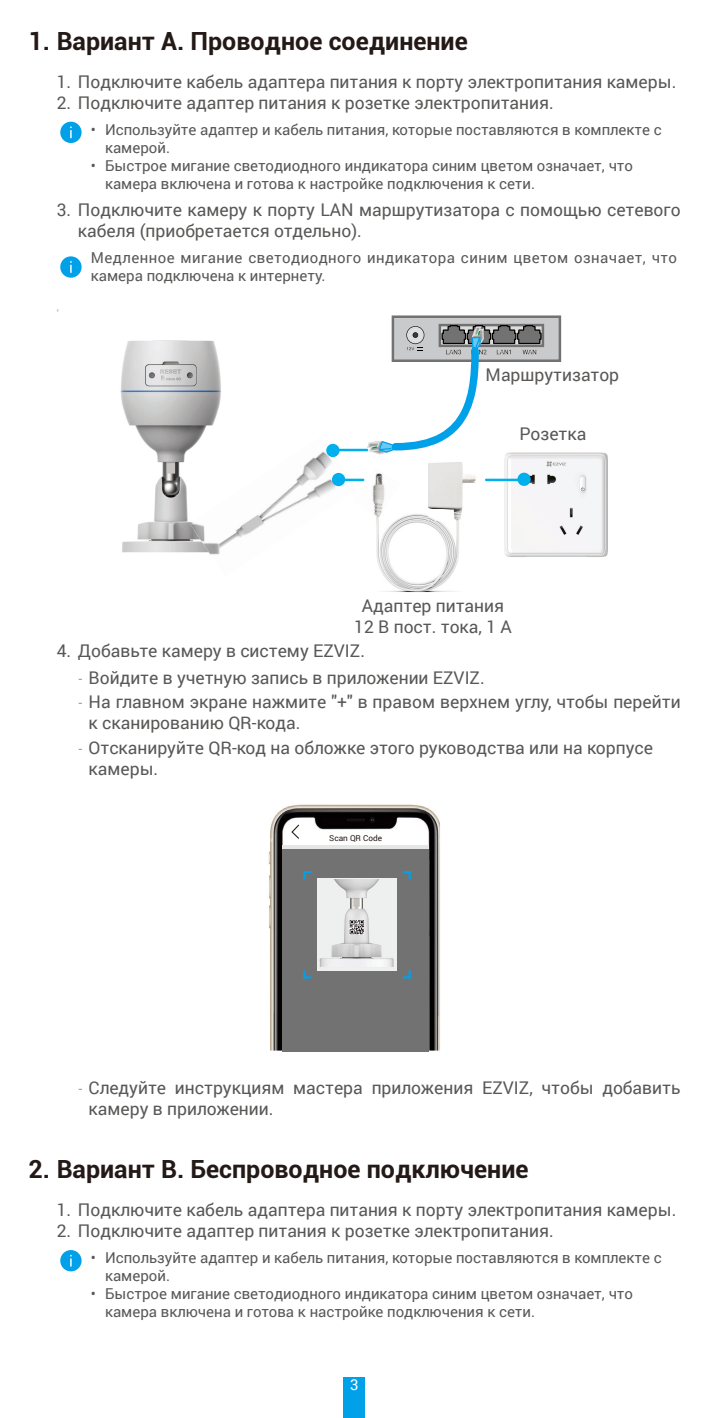
<style>
.page{position:relative;width:709px;height:1418px;background:#fff}
.page>*{position:absolute;margin:0;border:0;box-sizing:border-box;transform-origin:0 0}
.t1{font:700 25px "Roboto";color:#231916}
.t2{font:17.5px/21px "Roboto";color:#595857}
.t3{font:15px/18px "Roboto";color:#595857}
.t4{font:15px/18px "Roboto";letter-spacing:.03em;color:#595857}
.t5{font:15px "Roboto";color:#fff}
.t6{font:8.25px "Roboto";color:#231916}
.s1{font-family:"DIN Cond";font-weight:300}
</style>
<div class="page">
<div style="left:344px;top:1376px;width:21px;height:41px;background:#00a1e9"></div>
<div style="left:60px;top:122px;width:22px;height:21px;background:#00a1e9;border-radius:50%"></div>
<svg style="left:70px;top:127px;width:2px;height:11px"></svg>
<div style="left:60px;top:256px;width:22px;height:22px;background:#00a1e9;border-radius:50%"></div>
<svg style="left:70px;top:261px;width:2px;height:12px"></svg>
<img style="left:376px;top:514px;width:83px;height:78px">
<img style="left:357px;top:473px;width:44px;height:43px">
<svg style="left:375px;top:509px;width:9px;height:9px"></svg>
<img style="left:428px;top:462px;width:48px;height:53px">
<img style="left:428px;top:509px;width:33px;height:11px">
<img style="left:501px;top:452px;width:107px;height:105px">
<img style="left:237px;top:443px;width:120px;height:95px">
<div style="left:517px;top:472px;width:13px;height:14px;background:#00afec;border-radius:50%"></div>
<hr style="left:331px;top:449px;width:37px;height:2px;background:#00afec">
<div style="left:332px;top:473px;width:13px;height:13px;background:#00afec;border-radius:50%"></div>
<div style="left:326px;top:444px;width:13px;height:13px;background:#00afec;border-radius:50%"></div>
<svg style="left:367px;top:315px;width:194px;height:139px"></svg>
<hr style="left:340px;top:478px;width:24px;height:3px;background:#00afec">
<hr style="left:485px;top:478px;width:35px;height:3px;background:#00afec">
<img style="left:120px;top:340px;width:102px;height:213px">
<img style="left:190px;top:492px;width:47px;height:63px">
<img style="left:268px;top:804px;width:172px;height:246px">
<div style="left:283px;top:849px;width:146px;height:202px;background:#727272"></div>
<hr style="left:283px;top:845px;width:146px;height:4px;background:#e6e6e7">
<svg style="left:291px;top:824px;width:8px;height:14px"></svg>
<div style="left:317px;top:878px;width:80px;height:93px;background:#efeff0"></div>
<svg style="left:303px;top:871px;width:8px;height:8px"></svg>
<svg style="left:403px;top:871px;width:8px;height:8px"></svg>
<svg style="left:303px;top:970px;width:8px;height:8px"></svg>
<svg style="left:403px;top:970px;width:8px;height:8px"></svg>
<img style="left:319px;top:879px;width:75px;height:88px">
<img style="left:349px;top:920px;width:15px;height:14px">
<div style="left:60px;top:1249px;width:22px;height:22px;background:#00a1e9;border-radius:50%"></div>
<svg style="left:70px;top:1254px;width:2px;height:12px"></svg>
<h1 class="t1" style="left:28px;top:23px;width:441px">1. Вариант А. Проводное соединение</h1>
<p class="t2" style="left:57px;top:70px;width:621px">1. Подключите кабель адаптера питания к порту электропитания камеры.</p>
<p class="t2" style="left:57px;top:91px;width:498px">2. Подключите адаптер питания к розетке электропитания.</p>
<p class="t3" style="left:105px;top:120px;width:558px;text-indent:-14px">• Используйте адаптер и кабель питания, которые поставляются в комплекте с камерой.</p>
<p class="t3" style="left:105px;top:156px;width:529px;text-indent:-14px">• Быстрое мигание светодиодного индикатора синим цветом означает, что камера включена и готова к настройке подключения к сети.</p>
<p class="t2" style="left:78px;top:199px;width:604px;text-indent:-21px">3. Подключите камеру к порту LAN маршрутизатора с помощью сетевого кабеля (приобретается отдельно).</p>
<p class="t4" style="left:91px;top:248px;width:587px">Медленное мигание светодиодного индикатора синим цветом означает, что камера подключена к интернету.</p>
<p class="t2" style="left:485px;top:364px;width:135px">Маршрутизатор</p>
<p class="t2" style="left:519px;top:422px;width:68px">Розетка</p>
<p class="t2" style="left:354px;top:594px;width:159px;text-align:center">Адаптер питания<br>12 В пост. тока, 1 А</p>
<p class="t2" style="left:57px;top:639px;width:310px">4. Добавьте камеру в систему EZVIZ.</p>
<p class="t2" style="left:78px;top:666px;width:408px"><span class="s1">-</span> Войдите в учетную запись в приложении EZVIZ.</p>
<p class="t2" style="left:89px;top:691px;width:593px;text-indent:-11px"><span class="s1">-</span> На главном экране нажмите "+" в правом верхнем углу, чтобы перейти к сканированию QR-кода.</p>
<p class="t2" style="left:89px;top:736px;width:566px;text-indent:-11px"><span class="s1">-</span> Отсканируйте QR-код на обложке этого руководства или на корпусе камеры.</p>
<p class="t6" style="left:329px;top:832px;width:54px">Scan QR Code</p>
<p class="t2" style="left:89px;top:1076px;width:593px;text-indent:-11px"><span class="s1">-</span> Следуйте инструкциям мастера приложения EZVIZ, чтобы добавить камеру в приложении.</p>
<h1 class="t1" style="left:28px;top:1151px;width:501px">2. Вариант B. Беспроводное подключение</h1>
<p class="t2" style="left:57px;top:1198px;width:621px">1. Подключите кабель адаптера питания к порту электропитания камеры.</p>
<p class="t2" style="left:57px;top:1219px;width:498px">2. Подключите адаптер питания к розетке электропитания.</p>
<p class="t3" style="left:105px;top:1247px;width:558px;text-indent:-14px">• Используйте адаптер и кабель питания, которые поставляются в комплекте с камерой.</p>
<p class="t3" style="left:105px;top:1283px;width:529px;text-indent:-14px">• Быстрое мигание светодиодного индикатора синим цветом означает, что камера включена и готова к настройке подключения к сети.</p>
<p class="t5" style="left:350px;top:1373px;width:10px">3</p>
</div>
